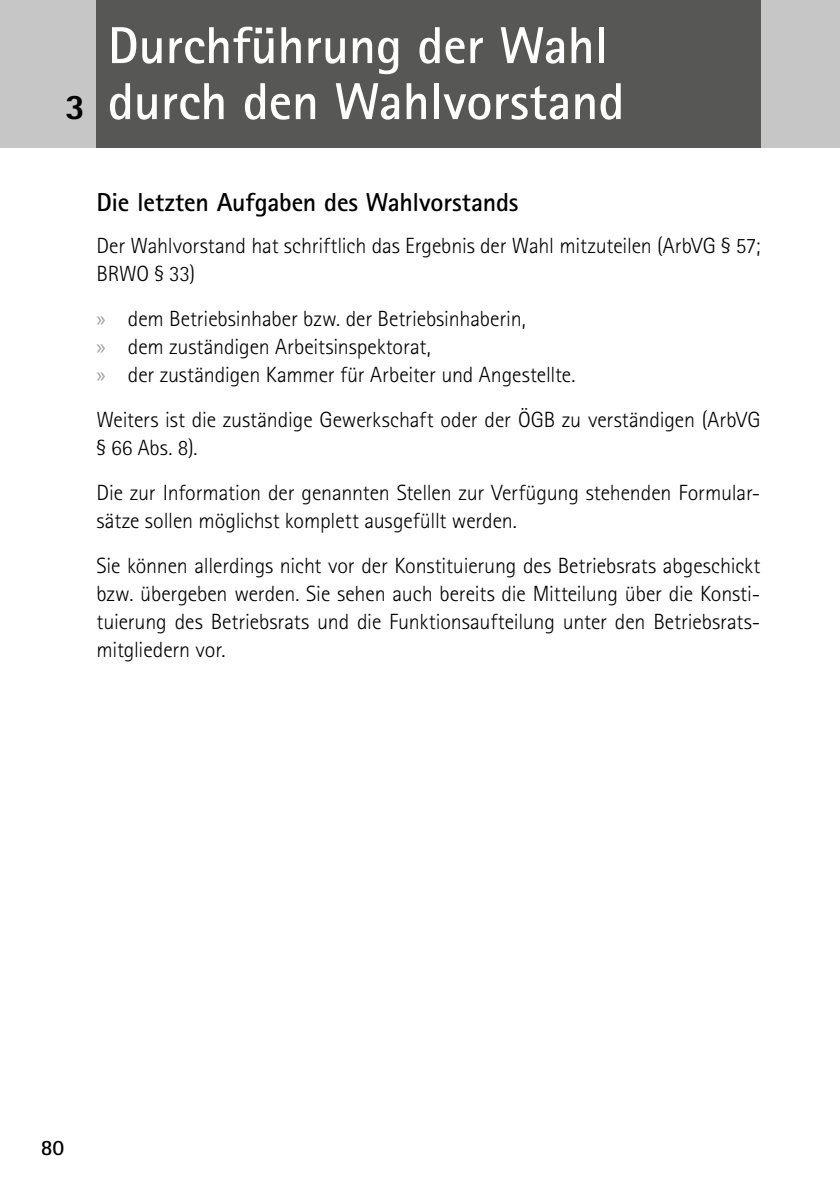
<style>
.page{position:relative;width:840px;height:1191px;background:#fff}
.page>*{position:absolute;margin:0;border:0;box-sizing:border-box;transform-origin:0 0}
.t1{font:700 52px/56px "Rotis Sans Serif Std";color:#fff}
.t2{font:800 36px "Rotis Sans Serif Std";color:#000}
.t3{font:700 26px "Rotis Sans Serif Std";letter-spacing:-.005em;color:#000}
.t4{font:300 22px/28px "Rotis Sans Serif Std";letter-spacing:-.005em;color:#000}
.t5{font:700 22px "Rotis Sans Serif Std";color:#000}
.s1{font-family:"Myriad Pro";font-weight:400;color:#9d9d9c}
</style>
<div class="page">
<div style="left:0;top:0;width:839px;height:147px;background:#c6c6c6"></div>
<div style="left:96px;top:0;width:664px;height:147px;background:#575756"></div>
<h2 class="t2" style="left:65px;top:84px;width:22px">3</h2>
<h1 class="t1" style="left:108px;top:16px;width:518px">Durchführung der Wahl durch den Wahlvorstand</h1>
<p class="t3" style="left:96px;top:185px;width:423px">Die letzten Aufgaben des Wahlvorstands</p>
<p class="t4" style="left:96px;top:231px;width:665px">Der Wahlvorstand hat schriftlich das Ergebnis der Wahl mitzuteilen (ArbVG § 57;<br>BRWO § 33)</p>
<p class="t4" style="left:96px;top:304px;width:480px"><span class="s1">x</span> dem Betriebsinhaber bzw. der Betriebsinhaberin,<br><span class="s1">x</span> dem zuständigen Arbeitsinspektorat,<br><span class="s1">x</span> der zuständigen Kammer für Arbeiter und Angestellte.</p>
<p class="t4" style="left:96px;top:406px;width:665px">Weiters ist die zuständige Gewerkschaft oder der ÖGB zu verständigen (ArbVG § 66 Abs. 8).</p>
<p class="t4" style="left:96px;top:479px;width:665px">Die zur Information der genannten Stellen zur Verfügung stehenden Formular&shy;sätze sollen möglichst komplett ausgefüllt werden.</p>
<p class="t4" style="left:96px;top:552px;width:665px;text-align:justify">Sie können allerdings nicht vor der Konstituierung des Betriebsrats abgeschickt bzw. übergeben werden. Sie sehen auch bereits die Mitteilung über die Konsti&shy;tuierung des Betriebsrats und die Funktionsaufteilung unter den Betriebsrats&shy;mitgliedern vor.</p>
<p class="t5" style="left:41px;top:1133px;width:25px">80</p>
</div>
